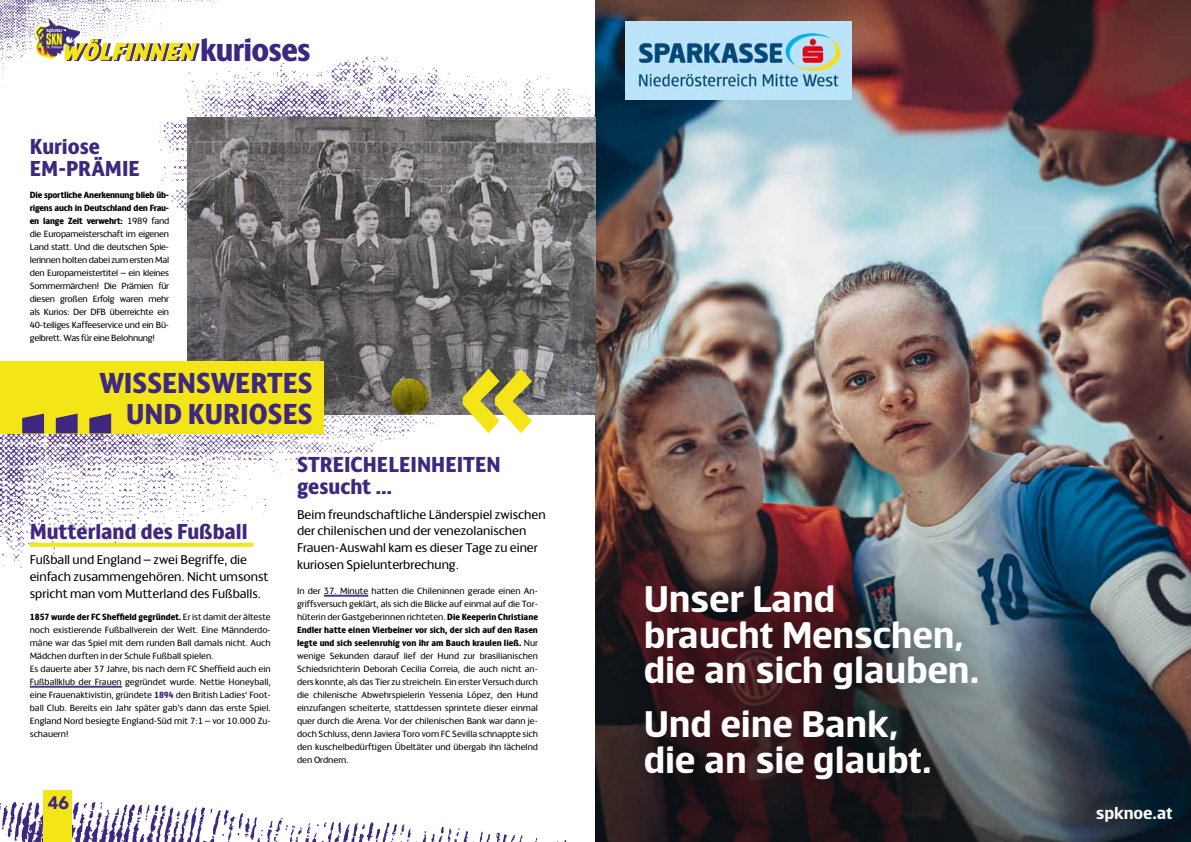
<style>
.page{position:relative;width:1191px;height:842px;background:#fff}
.page>*{position:absolute;margin:0;border:0;box-sizing:border-box;transform-origin:0 0}
.t1{font:800 147.2px "Champions";color:#3e277e}
.t2{font:700 40.3px/35.8px "Erste";letter-spacing:-.01em;color:#fff}
.t3{font:800 32px "Champions";letter-spacing:.1em;color:#3e277e}
.t4{font:italic 800 25.7px "Champions";color:#3e277e}
.t5{font:800 24px/22px "Champions";color:#3e277e}
.t6{font:700 18.4px "Erste";letter-spacing:-.01em;color:#fff}
.t7{font:900 18px "Avenir";color:#3e277e}
.t8{font:14px/16.8px "Champions";color:#000}
.t9{font:10px/13px "Champions";color:#000;text-align:justify}
.s1{font-style:normal;font-size:35.7px}
.s2{font-weight:800}
.s3{font-weight:800;color:#3e277e}
</style>
<div class="page">
<svg style="left:534px;top:838px;width:33px;height:4px"></svg>
<svg style="left:0;top:802px;width:523px;height:40px"></svg>
<div style="left:43px;top:791px;width:29px;height:51px;background:#f3e517"></div>
<img style="left:0;top:0;width:220px;height:87px">
<svg style="left:85px;top:16px;width:115px;height:46px"></svg>
<img style="left:30px;top:13px;width:55px;height:50px">
<img style="left:160px;top:57px;width:435px;height:163px">
<img style="left:0;top:414px;width:461px;height:183px">
<svg style="left:30px;top:543px;width:223px;height:4px"></svg>
<img style="left:595px;top:0;width:596px;height:842px">
<svg style="left:595px;top:535px;width:431px;height:295px;background:#45383c"></svg>
<img style="left:626px;top:21px;width:225px;height:78px">
<img style="left:187px;top:118px;width:408px;height:296px">
<div style="left:0;top:361px;width:324px;height:72px;background:#f3e517"></div>
<hr style="left:30px;top:686px;width:92px;height:2px;background:#523786">
<hr style="left:324px;top:595px;width:44px;height:2px;background:#523786">
<svg style="left:391px;top:378px;width:38px;height:36px"></svg>
<svg style="left:462px;top:369px;width:70px;height:46px;background:#666568"></svg>
<h3 class="t4" style="left:63px;top:32px;width:249px">WÖLFINNEN<span class="s1">ku ri ose s</span></h3>
<h3 class="t5" style="left:30px;top:133px;width:88px">Kuriose<br>EM-Prämie</h3>
<p class="t9" style="left:30px;top:188px;width:141px"><span class="s2">Die sportliche Anerkennung blieb üb&shy;rigens auch in Deutschland den Frau&shy;en lange Zeit verwehrt:</span> 1989 fand die Europameisterschaft im eigenen Land statt. Und die deutschen Spie&shy;lerinnen holten dabei zum ersten Mal den Europameistertitel – ein kleines Sommermärchen! Die Prämien für diesen großen Erfolg waren mehr als Kurios: Der DFB überreichte ein 40-teiliges Kaffeeservice und ein Bü&shy;gelbrett. Was für eine Belohnung!</p>
<h3 class="t3" style="left:100px;top:358px;width:41px">Wissenswe</h3>
<h3 class="t3" style="left:250px;top:358px;width:33px">rtes</h3>
<h3 class="t3" style="left:126px;top:389px;width:19px">und</h3>
<h3 class="t3" style="left:188px;top:389px;width:68px">Kurioses</h3>
<h1 class="t1" style="left:15px;top:271px;width:104px">…</h1>
<h3 class="t5" style="left:30px;top:518px;width:219px">Mutterland des Fußball</h3>
<h3 class="t8" style="left:30px;top:550px;width:240px">Fußball und England – zwei Begriffe, die einfach zusammengehören. Nicht umsonst spricht man vom Mutterland des Fußballs.</h3>
<p class="t9" style="left:30px;top:609px;width:242px;text-align:left"><span class="s2">1857 wurde der FC Sheffield gegründet.</span> Er ist damit der älteste noch existierende Fußballverein der Welt. Eine Männderdo&shy;mäne war das Spiel mit dem runden Ball damals nicht. Auch Mädchen durften in der Schule Fußball spielen.<br>Es dauerte aber 37 Jahre, bis nach dem FC Sheffield auch ein Fußballklub der Frauen gegründet wurde. Nettie Honeyball, eine Frauenaktivistin, gründete <span class="s3">1894</span> den British Ladies‘ Foot&shy;ball Club. Bereits ein Jahr später gab’s dann das erste Spiel.<br>England Nord besiegte England-Süd mit 7:1 – vor 10.000 Zu&shy;schauern!</p>
<h3 class="t7" style="left:48px;top:787px;width:23px">46</h3>
<h3 class="t5" style="left:297px;top:451px;width:97px">Streicheleinheiten gesucht …</h3>
<h3 class="t8" style="left:297px;top:505px;width:250px">Beim freundschaftliche Länderspiel zwischen der chilenischen und der venezolanischen Frauen-Auswahl kam es dieser Tage zu einer kuriosen Spielunterbrechung.</h3>
<p class="t9" style="left:297px;top:583px;width:242px">In der 37. Minute hatten die Chileninnen gerade einen An&shy;griffsversuch geklärt, als sich die Blicke auf einmal auf die Tor&shy;hüterin der Gastgeberinnen richteten. <span class="s2">Die Keeperin Christiane Endler hatte einen Vierbeiner vor sich, der sich auf den Rasen legte und sich seelenruhig von ihr am Bauch kraulen ließ.</span> Nur wenige Sekunden darauf lief der Hund zur brasilianischen Schiedsrichterin Deborah Cecilia Correia, die auch nicht an&shy;ders konnte, als das Tier zu streicheln. Ein erster Versuch durch die chilenische Abwehrspielerin Yessenia López, den Hund einzufangen scheiterte, stattdessen sprintete dieser einmal quer durch die Arena. Vor der chilenischen Bank war dann je&shy;doch Schluss, denn Javiera Toro vom FC Sevilla schnappte sich den kuschelbedürftigen Übeltäter und übergab ihn lächelnd den Ordnern.</p>
<h2 class="t2" style="left:644px;top:580px;width:337px">Unser Land<br>braucht Menschen, die an sich glauben.</h2>
<h2 class="t2" style="left:644px;top:705px;width:289px">Und eine Bank, die an sie glaubt.</h2>
<h3 class="t6" style="left:1095px;top:804px;width:78px">spknoe.at</h3>
</div>
